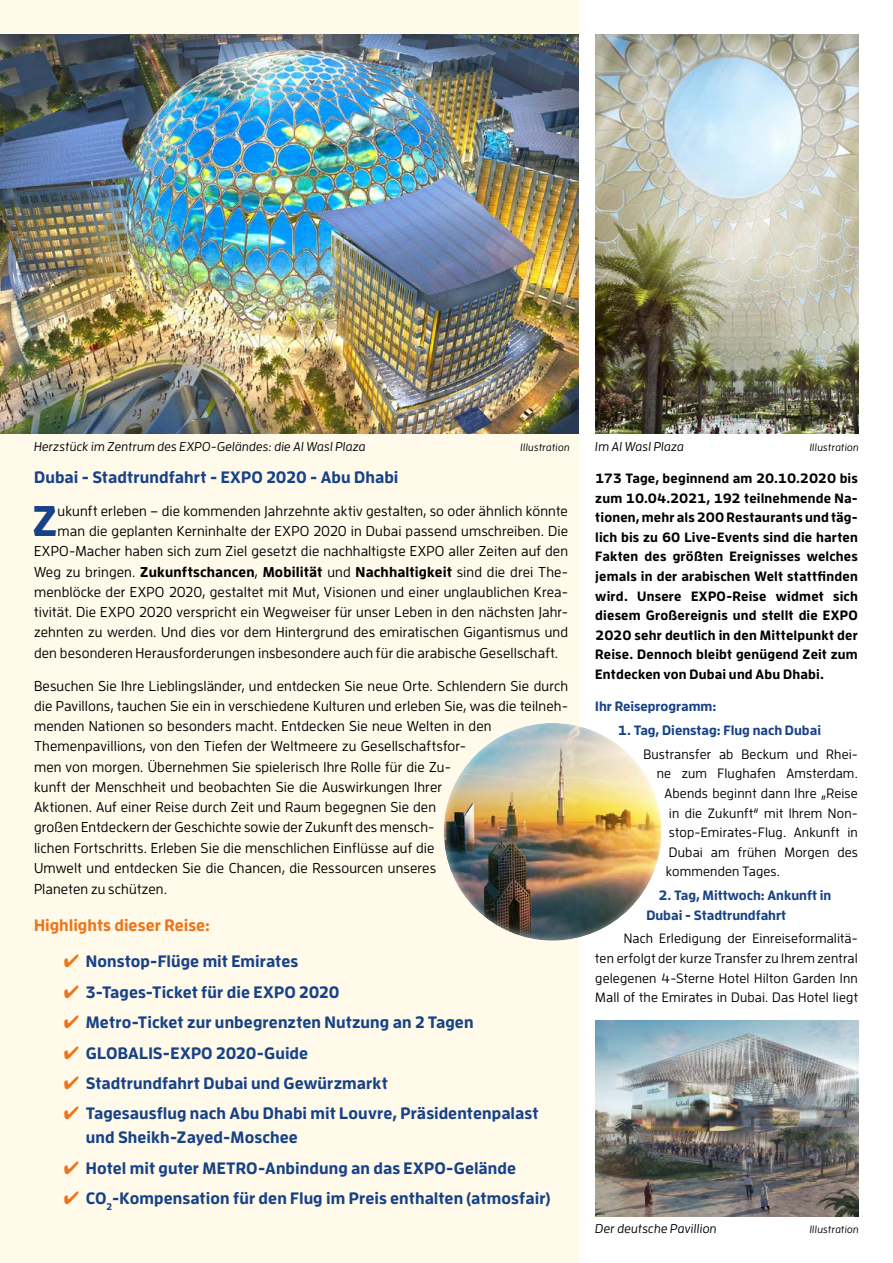
<style>
.page{position:relative;width:893px;height:1263px;background:#fff}
.page>*{position:absolute;margin:0;border:0;box-sizing:border-box;transform-origin:0 0}
.t1{font:700 42.75px "Enzo OT";color:#184287}
.t2{font:700 16.5px/24px "Enzo OT";letter-spacing:.005em;color:#184287}
.t3{font:700 16.5px "Enzo OT";letter-spacing:.005em;color:#ee7419}
.t4{font:500 14.25px/20.2px "Enzo OT";letter-spacing:.01em;color:#000}
.t5{font:700 14.25px "Enzo OT";letter-spacing:.01em;color:#000}
.t6{font:700 13.5px/19.5px "Enzo OT";letter-spacing:.015em;color:#000;text-align:justify}
.t7{font:500 13.5px/19.5px "Enzo OT";letter-spacing:.015em;color:#000;text-align:justify}
.t8{font:700 13.5px/19.5px "Enzo OT";color:#184287}
.t9{font:italic 500 12.75px "Enzo OT";letter-spacing:.015em;color:#000}
.t10{font:italic 500 10.5px "Enzo OT";letter-spacing:.02em;color:#000}
.s1{font-weight:500}
.s2{color:#ee7419}
</style>
<div class="page">
<div style="left:0;top:0;width:579px;height:1263px;background:#fffaea"></div>
<div style="left:429px;top:712px;width:244px;height:229px;background:#fff;opacity:.75"></div>
<img style="left:0;top:34px;width:578px;height:400px">
<img style="left:595px;top:34px;width:264px;height:400px">
<img style="left:595px;top:1020px;width:264px;height:196px">
<p class="t9" style="left:34px;top:439px;width:333px">Herzstück im Zentrum des EXPO-Geländes: die Al Wasl Plaza</p>
<p class="t10" style="left:521px;top:441px;width:51px">Illustration</p>
<p class="t2" style="left:34px;top:464px;width:366px">Dubai - Stadtrundfahrt - EXPO 2020 - Abu Dhabi</p>
<h1 class="t1" style="left:33px;top:494px;width:27px">Z</h1>
<p class="t4" style="left:58px;top:500px;width:512px">ukunft erleben – die kommenden Jahrzehnte aktiv gestalten, so oder ähnlich könnte</p>
<p class="t4" style="left:58px;top:521px;width:512px">man die geplanten Kerninhalte der EXPO 2020 in Dubai passend umschreiben. Die</p>
<p class="t4" style="left:34px;top:541px;width:535px">EXPO-Macher haben sich zum Ziel gesetzt die nachhaltigste EXPO aller Zeiten auf den</p>
<p class="t5" style="left:34px;top:563px;width:536px"><span class="s1">Weg zu bringen.</span> Zukunftschancen<span class="s1">,</span> Mobilität <span class="s1">und</span> Nachhaltigkeit <span class="s1">sind die drei The-</span></p>
<p class="t4" style="left:34px;top:581px;width:536px">menblöcke der EXPO 2020, gestaltet mit Mut, Visionen und einer unglaublichen Krea-</p>
<p class="t4" style="left:34px;top:602px;width:536px">tivität. Die EXPO 2020 verspricht ein Wegweiser für unser Leben in den nächsten Jahr-</p>
<p class="t4" style="left:34px;top:622px;width:536px">zehnten zu werden. Und dies vor dem Hintergrund des emiratischen Gigantismus und</p>
<p class="t4" style="left:34px;top:642px;width:526px">den besonderen Herausforderungen insbesondere auch für die arabische Gesellschaft.</p>
<p class="t4" style="left:34px;top:675px;width:536px">Besuchen Sie Ihre Lieblingsländer, und entdecken Sie neue Orte. Schlendern Sie durch die Pavillons, tauchen Sie ein in verschiedene Kulturen und erleben Sie, was die teilneh&shy;menden Nationen so besonders macht. Entdecken Sie neue Welten in den Themenpavillions, von den Tiefen der Weltmeere zu Gesellschaftsfor-<br>men von morgen. Übernehmen Sie spielerisch Ihre Rolle für die Zu-<br>kunft der Menschheit und beobachten Sie die Auswirkungen Ihrer<br>Aktionen. Auf einer Reise durch Zeit und Raum begegnen Sie den<br>großen Entdeckern der Geschichte sowie der Zukunft des mensch-<br>lichen Fortschritts. Erleben Sie die menschlichen Einflüsse auf die<br>Umwelt und entdecken Sie die Chancen, die Ressourcen unseres<br>Planeten zu schützen.</p>
<p class="t3" style="left:34px;top:914px;width:178px">Highlights dieser Reise:</p>
<p class="t2" style="left:64px;top:949px;width:236px"><span class="s2">✔</span> Nonstop-Flüge mit Emirates</p>
<p class="t2" style="left:64px;top:979px;width:277px"><span class="s2">✔</span> 3-Tages-Ticket für die EXPO 2020</p>
<p class="t2" style="left:64px;top:1010px;width:411px"><span class="s2">✔</span> Metro-Ticket zur unbegrenzten Nutzung an 2 Tagen</p>
<p class="t2" style="left:64px;top:1040px;width:246px"><span class="s2">✔</span> GLOBALIS-EXPO 2020-Guide</p>
<p class="t2" style="left:64px;top:1071px;width:326px"><span class="s2">✔</span> Stadtrundfahrt Dubai und Gewürzmarkt</p>
<p class="t2" style="left:86px;top:1101px;width:454px;text-indent:-22px"><span class="s2">✔</span> Tagesausflug nach Abu Dhabi mit Louvre, Präsidentenpalast und Sheikh-Zayed-Moschee</p>
<p class="t2" style="left:64px;top:1155px;width:454px"><span class="s2">✔</span> Hotel mit guter METRO-Anbindung an das EXPO-Gelände</p>
<p class="t2" style="left:64px;top:1186px;width:488px"><span class="s2">✔</span> CO<sub>2</sub>-Kompensation für den Flug im Preis enthalten (atmosfair)</p>
<p class="t9" style="left:595px;top:439px;width:90px">Im Al Wasl Plaza</p>
<p class="t10" style="left:810px;top:441px;width:51px">Illustration</p>
<p class="t6" style="left:595px;top:468px;width:264px">173 Tage, beginnend am 20.10.2020 bis zum 10.04.2021, 192 teilnehmende Na&shy;tionen, mehr als 200 Restaurants und täg&shy;lich bis zu 60 Live-Events sind die harten Fakten des größten Ereignisses welches jemals in der arabischen Welt stattfinden wird. Unsere EXPO-Reise widmet sich diesem Großereignis und stellt die EXPO 2020 sehr deutlich in den Mittelpunkt der Reise. Dennoch bleibt genügend Zeit zum Entdecken von Dubai und Abu Dhabi.</p>
<p class="t8" style="left:595px;top:696px;width:123px">Ihr Reiseprogramm:</p>
<p class="t8" style="left:618px;top:720px;width:205px">1. Tag, Dienstag: Flug nach Dubai</p>
<p class="t7" style="left:643px;top:744px;width:216px">Bustransfer ab Beckum und Rhei-</p>
<p class="t7" style="left:657px;top:764px;width:203px">ne zum Flughafen Amsterdam.</p>
<p class="t7" style="left:664px;top:783px;width:195px">Abends beginnt dann Ihre „Reise</p>
<p class="t7" style="left:669px;top:803px;width:190px">in die Zukunft“ mit Ihrem Non-</p>
<p class="t7" style="left:669px;top:822px;width:190px">stop-Emirates-Flug. Ankunft in</p>
<p class="t7" style="left:669px;top:842px;width:190px">Dubai am frühen Morgen des</p>
<p class="t7" style="left:666px;top:861px;width:116px">kommenden Tages.</p>
<p class="t8" style="left:646px;top:885px;width:187px;text-indent:12px">2. Tag, Mittwoch: Ankunft in<br>Dubai - Stadtrundfahrt</p>
<p class="t7" style="left:595px;top:929px;width:264px;text-indent:28px">Nach Erledigung der Einreiseformalitä&shy;ten erfolgt der kurze Transfer zu Ihrem zentral gelegenen 4-Sterne Hotel Hilton Garden Inn Mall of the Emirates in Dubai. Das Hotel liegt</p>
<p class="t9" style="left:595px;top:1221px;width:123px">Der deutsche Pavillion</p>
<p class="t10" style="left:810px;top:1223px;width:51px">Illustration</p>
</div>
